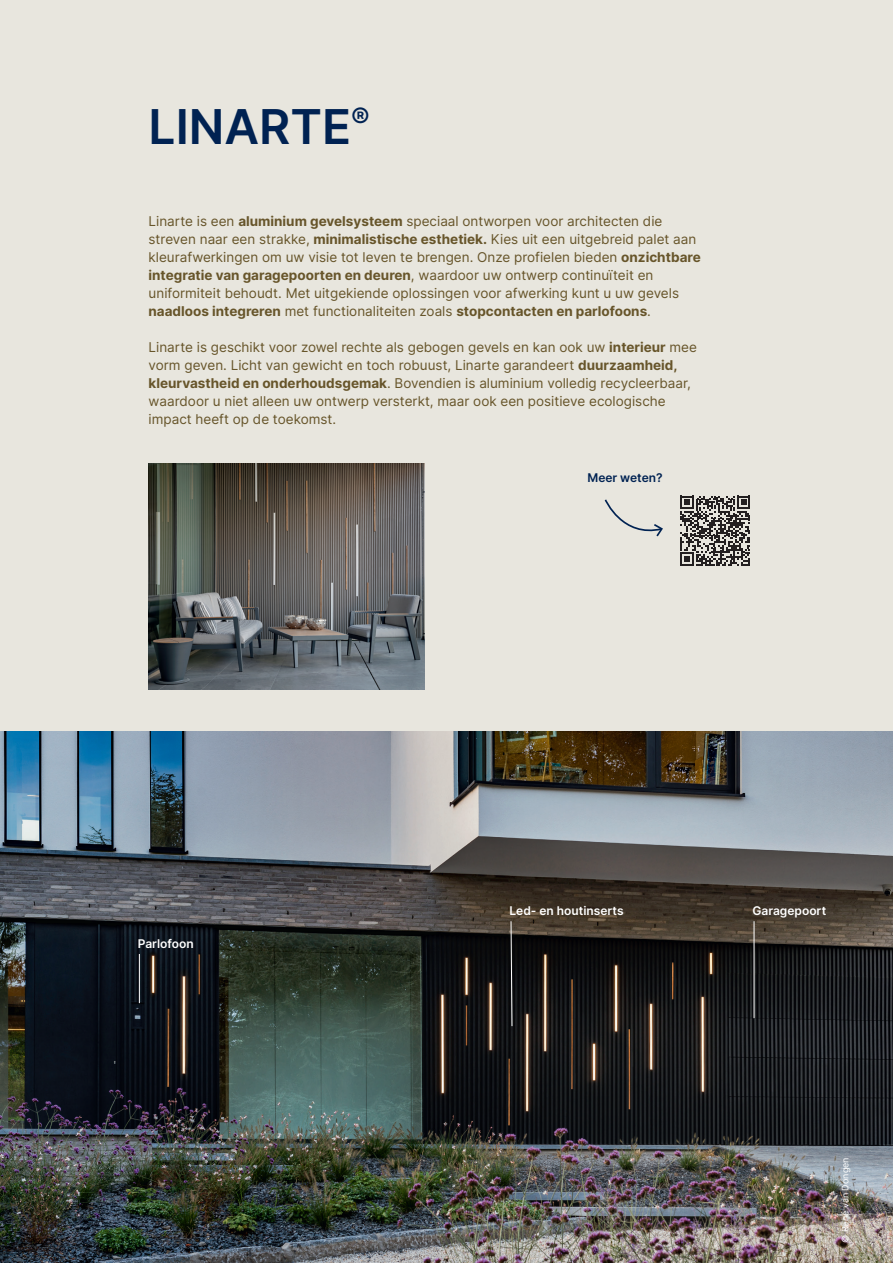
<style>
.page{position:relative;width:893px;height:1263px;background:#e8e6de}
.page>*{position:absolute;margin:0;border:0;box-sizing:border-box;transform-origin:0 0}
.t1{font:600 48px "Inter";color:#002252}
.t2{font:13.5px/18px "Inter";color:#67552a}
.t3{font:600 12px "Inter";color:#fff}
.t4{font:600 12px "Inter";color:#002252}
.t5{font:9px "Inter";color:#fff}
.s1{font-weight:700}
</style>
<div class="page">
<img style="left:0;top:732px;width:893px;height:531px">
<img style="left:149px;top:464px;width:276px;height:225px">
<svg style="left:680px;top:496px;width:70px;height:70px"></svg>
<svg style="left:604px;top:499px;width:59px;height:38px"></svg>
<hr style="left:139px;top:954px;width:1px;height:49px;background:#fff">
<hr style="left:754px;top:921px;width:1px;height:97px;background:#fff">
<svg style="left:510px;top:920px;width:3px;height:107px"></svg>
<h1 class="t1" style="left:149px;top:92px;width:223px">LINARTE<sup>®</sup></h1>
<p class="t2" style="left:149px;top:211px;width:554px">Linarte is een <span class="s1">aluminium gevelsysteem</span> speciaal ontworpen voor architecten die streven naar een strakke, <span class="s1">minimalistische esthetiek.</span> Kies uit een uitgebreid palet aan kleurafwerkingen om uw visie tot leven te brengen. Onze profielen bieden <span class="s1">onzichtbare integratie van garagepoorten en deuren</span>, waardoor uw ontwerp continuïteit en uniformiteit behoudt. Met uitgekiende oplossingen voor afwerking kunt u uw gevels <span class="s1">naadloos integreren</span> met functionaliteiten zoals <span class="s1">stopcontacten en parlofoons</span>.</p>
<p class="t2" style="left:149px;top:337px;width:550px">Linarte is geschikt voor zowel rechte als gebogen gevels en kan ook uw <span class="s1">interieur</span> mee vorm geven. Licht van gewicht en toch robuust, Linarte garandeert <span class="s1">duurzaamheid, kleurvastheid en onderhoudsgemak</span>. Bovendien is aluminium volledig recycleerbaar, waardoor u niet alleen uw ontwerp versterkt, maar ook een positieve ecologische impact heeft op de toekomst.</p>
<p class="t4" style="left:587px;top:469px;width:77px">Meer weten?</p>
<p class="t3" style="left:138px;top:934px;width:57px">Parlofoon</p>
<p class="t3" style="left:509px;top:902px;width:116px">Led- en houtinserts</p>
<p class="t3" style="left:752px;top:902px;width:75px">Garagepoort</p>
<p class="t5" style="left:839px;top:1243px;width:87px;rotate:-90deg">© René van Dongen</p>
</div>
